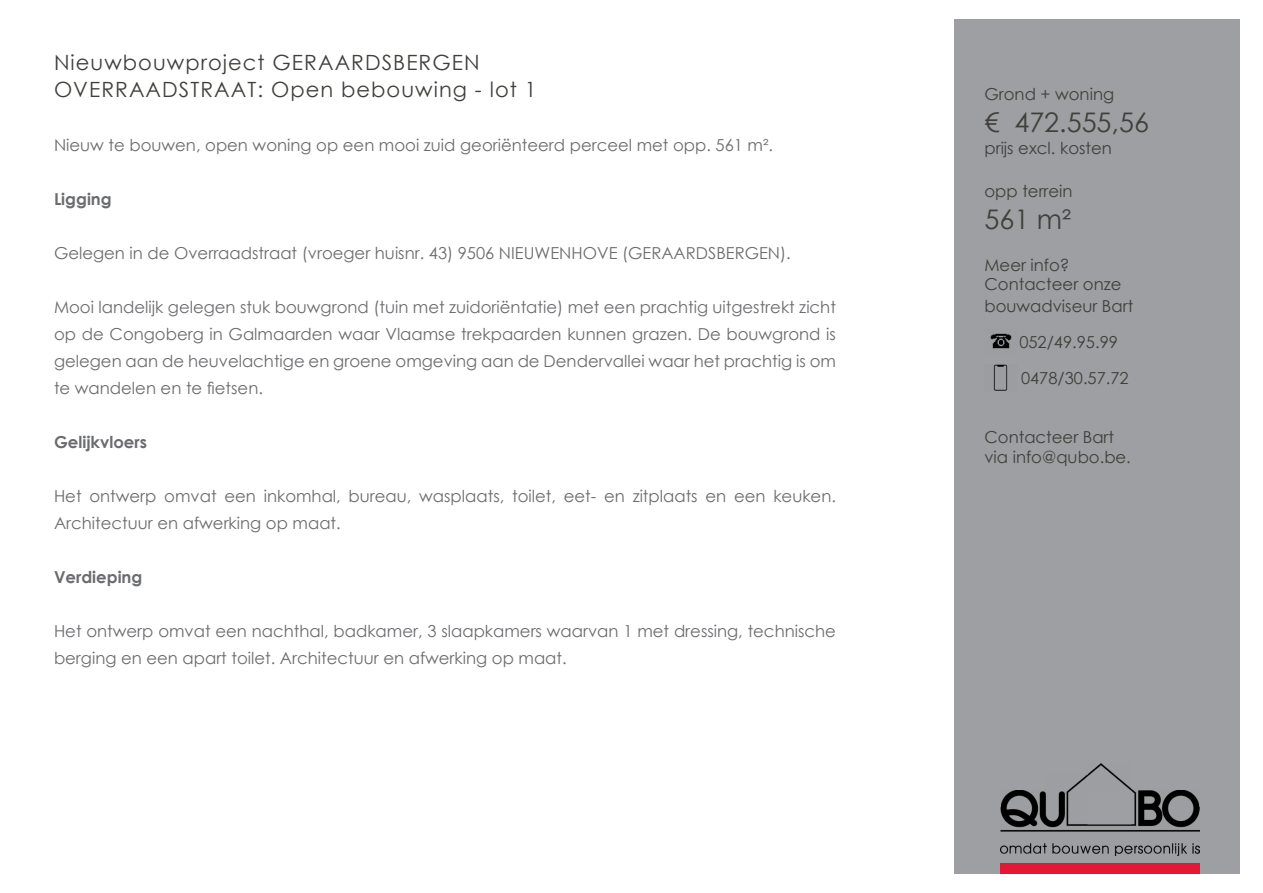
<style>
.page{position:relative;width:1263px;height:893px;background:#fff}
.page>*{position:absolute;margin:0;border:0;box-sizing:border-box;transform-origin:0 0}
.t1{font:27px "Century Gothic";color:#403f3b}
.t2{font:21px/27px "Century Gothic";letter-spacing:.05em;color:#403f3b}
.t3{font:16.5px/27px "Century Gothic";color:#6b6c6f}
.t4{font:16.5px/19.8px "Century Gothic";color:#403f3b}
.t5{font:700 16.5px "Century Gothic";color:#6b6c6f}
</style>
<div class="page">
<div style="left:954px;top:19px;width:285px;height:855px;background:#9d9fa2"></div>
<div style="left:1000px;top:863px;width:200px;height:11px;background:#e31837"></div>
<img style="left:1000px;top:763px;width:200px;height:93px">
<img style="left:990px;top:333px;width:22px;height:16px">
<img style="left:993px;top:364px;width:15px;height:27px">
<p class="t2" style="left:54px;top:48px;width:423px">Nieuwbouwproject Geraardsberg en<br>OVERRAADS</p>
<p class="t2" style="left:190px;top:75px;width:26px">TRAA</p>
<p class="t2" style="left:247px;top:75px;width:291px">T: Open bebouwing - lot 1</p>
<p class="t3" style="left:54px;top:131px;width:720px">Nieuw te bouwen, open woning op een mooi zuid georiënteerd perceel met opp. 561 m².</p>
<p class="t5" style="left:54px;top:186px;width:59px">Ligging</p>
<p class="t3" style="left:54px;top:239px;width:600px">Gelegen in de Overraadstraat (vroeger huisnr. 43) 9506 NIEUWENHOVE (GERAARDSBER</p>
<p class="t3" style="left:745px;top:239px;width:48px">GEN).</p>
<p class="t3" style="left:54px;top:293px;width:783px;text-align:justify">Mooi landelijk gelegen stuk bouwgrond (tuin met zuidoriëntatie) met een prachtig uitgestrekt zicht op de Congoberg in Galmaarden waar Vlaamse trekpaarden kunnen grazen. De bouwgrond is gelegen aan de heuvelachtige en groene omgeving aan de Dendervallei waar het prachtig is om te wandelen en te fietsen.</p>
<p class="t5" style="left:54px;top:429px;width:95px">Gelijkvloers</p>
<p class="t3" style="left:54px;top:482px;width:783px">Het ontwerp omvat een inkomhal, bureau, wasplaats, toilet, eet- en zitplaats en een keuken.<br>Architectuur en afwerking op maat.</p>
<p class="t5" style="left:54px;top:564px;width:90px">Verdieping</p>
<p class="t3" style="left:54px;top:617px;width:783px">Het ontwerp omvat een nachthal, badkamer, 3 slaapkamers waarvan 1 met dressing, technische berging en een apart toilet. Architectuur en afwerking op maat.</p>
<p class="t4" style="left:984px;top:83px;width:131px">Grond + woning</p>
<h1 class="t1" style="left:984px;top:103px;width:166px">€ 472.555,56</h1>
<p class="t4" style="left:984px;top:137px;width:129px">prijs excl. kosten</p>
<p class="t4" style="left:984px;top:181px;width:90px">opp terrein</p>
<h1 class="t1" style="left:984px;top:201px;width:88px">561 m²</h1>
<p class="t4" style="left:984px;top:254px;width:139px">Meer info?<br>Contacteer onze</p>
<p class="t4" style="left:1019px;top:288px;width:115px;line-height:36px;text-indent:-35px">bouwadviseur Bart<br>052/49.95.99<br>0478/30.57.72</p>
<p class="t4" style="left:984px;top:427px;width:148px">Contacteer Bart via info@qubo.be.</p>
</div>
